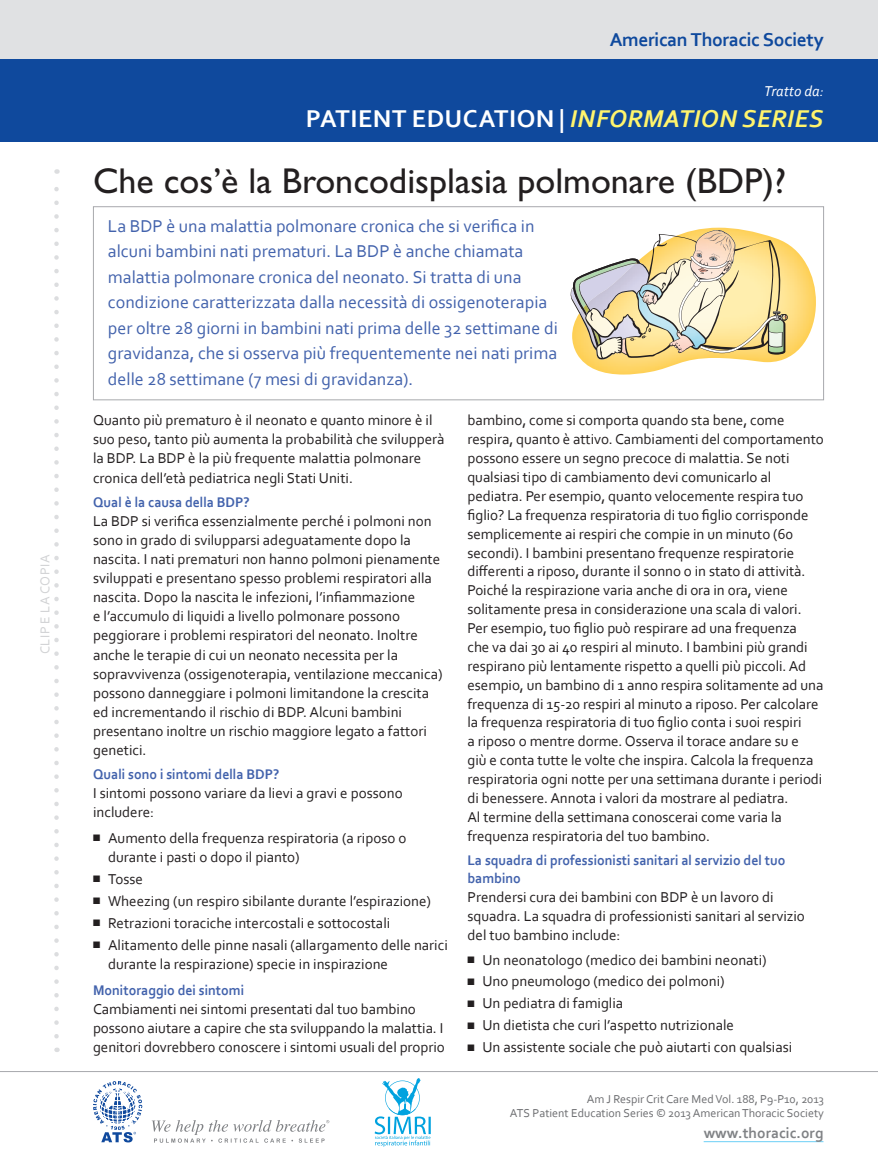
<style>
.page{position:relative;width:878px;height:1175px;background:#fff}
.page>*{position:absolute;margin:0;border:0;box-sizing:border-box;transform-origin:0 0}
.Body{font:36px "Gill Sans Std";color:#231f20}
.t1{font:700 25.5px "Corbel";letter-spacing:.02em;color:#fff}
.t2{font:700 19.5px "Corbel";letter-spacing:-.02em;color:#0f499d}
.Intro_Paragraph{font:18px/25.5px "Corbel";color:#4262ac}
.t3{font:700 15.45px "Corbel";color:#808285}
.Body-2{font:15px/18.9px "Corbel";color:#231f20}
.t4{font:italic 15px "Corbel";color:#fff}
.Body_Headline{font:700 14.7px/18.1px "Corbel";color:#4262ac;scale:.95 1}
.t5{font:13.5px "Corbel";letter-spacing:.04em;color:#d1d2d4}
.t6{font:12px "Corbel";color:#6c6d70}
.s1{font-style:italic;color:#fff46d}
</style>
<div class="page">
<div style="left:93px;top:206px;width:731px;height:194px;border:1px solid #a8a9ad"></div>
<div style="left:0;top:0;width:878px;height:59px;background:#e0e1e3"></div>
<div style="left:0;top:59px;width:878px;height:83px;background:#0f499d"></div>
<hr style="left:703px;top:1141px;width:120px;height:1px;background:#6bcff6">
<svg style="left:54px;top:169px;width:5px;height:867px"></svg>
<svg style="left:152px;top:1120px;width:177px;height:22px"></svg>
<svg style="left:93px;top:1081px;width:49px;height:61px"></svg>
<hr style="left:0;top:1071px;width:878px;height:1px;background:#a8a9ad">
<svg style="left:570px;top:230px;width:217px;height:130px"></svg>
<svg style="left:374px;top:1078px;width:57px;height:68px"></svg>
<p class="t5" style="left:37px;top:654px;width:101px;rotate:-90deg">CLIP E LA COPIA</p>
<p class="t2" style="left:609px;top:27px;width:216px">American Thoracic Society</p>
<p class="t4" style="left:764px;top:82px;width:61px">Tratto da:</p>
<p class="t1" style="left:306px;top:102px;width:519px">PATIENT EDUCATION | <span class="s1">INFORMATION SERIES</span></p>
<p class="Body" style="left:93px;top:160px;width:694px">Che cos’è la Broncodisplasia polmonare (BDP)?</p>
<p class="Intro_Paragraph" style="left:108px;top:213px;width:451px">La BDP è una malattia polmonare cronica che si verifica in alcuni bambini nati prematuri. La BDP è anche chiamata malattia polmonare cronica del neonato. Si tratta di una condizione caratterizzata dalla necessità di ossigenoterapia per oltre 28 giorni in bambini nati prima delle 32 settimane di gravidanza, che si osserva più frequentemente nei nati prima delle 28 settimane (7 mesi di gravidanza).</p>
<p class="Body-2" style="left:93px;top:410px;width:353px">Quanto più prematuro è il neonato e quanto minore è il suo peso, tanto più aumenta la probabilità che svilupperà la BDP. La BDP è la più frequente malattia polmonare cronica dell’età pediatrica negli Stati Uniti.</p>
<p class="Body_Headline" style="left:93px;top:492px;width:166px">Qual è la causa della BDP?</p>
<p class="Body-2" style="left:93px;top:511px;width:351px">La BDP si verifica essenzialmente perché i polmoni non sono in grado di svilupparsi adeguatamente dopo la nascita. I nati prematuri non hanno polmoni pienamente sviluppati e presentano spesso problemi respiratori alla nascita. Dopo la nascita le infezioni, l’infiammazione<br>e l’accumulo di liquidi a livello polmonare possono peggiorare i problemi respiratori del neonato. Inoltre anche le terapie di cui un neonato necessita per la sopravvivenza (ossigenoterapia, ventilazione meccanica) possono danneggiare i polmoni limitandone la crescita ed incrementando il rischio di BDP. Alcuni bambini presentano inoltre un rischio maggiore legato a fattori genetici.</p>
<p class="Body_Headline" style="left:93px;top:765px;width:197px">Quali sono i sintomi della BDP?</p>
<p class="Body-2" style="left:93px;top:783px;width:311px">I sintomi possono variare da lievi a gravi e possono includere:</p>
<p class="Body-2" style="left:108px;top:827px;width:300px;text-indent:-15px">■ Aumento della frequenza respiratoria (a riposo o durante i pasti o dopo il pianto)</p>
<p class="Body-2" style="left:93px;top:869px;width:51px">■ Tosse</p>
<p class="Body-2" style="left:93px;top:891px;width:339px">■ Wheezing (un respiro sibilante durante l’espirazione)</p>
<p class="Body-2" style="left:93px;top:913px;width:299px">■ Retrazioni toraciche intercostali e sottocostali</p>
<p class="Body-2" style="left:108px;top:935px;width:341px;text-indent:-15px">■ Alitamento delle pinne nasali (allargamento delle narici durante la respirazione) specie in inspirazione</p>
<p class="Body_Headline" style="left:93px;top:980px;width:161px">Monitoraggio dei sintomi</p>
<p class="Body-2" style="left:93px;top:999px;width:353px">Cambiamenti nei sintomi presentati dal tuo bambino possono aiutare a capire che sta sviluppando la malattia. I genitori dovrebbero conoscere i sintomi usuali del proprio</p>
<p class="Body-2" style="left:467px;top:410px;width:358px">bambino, come si comporta quando sta bene, come respira, quanto è attivo. Cambiamenti del comportamento possono essere un segno precoce di malattia. Se noti qualsiasi tipo di cambiamento devi comunicarlo al pediatra. Per esempio, quanto velocemente respira tuo figlio? La frequenza respiratoria di tuo figlio corrisponde semplicemente ai respiri che compie in un minuto (60 secondi). I bambini presentano frequenze respiratorie differenti a riposo, durante il sonno o in stato di attività.<br>Poiché la respirazione varia anche di ora in ora, viene solitamente presa in considerazione una scala di valori.<br>Per esempio, tuo figlio può respirare ad una frequenza<br>che va dai 30 ai 40 respiri al minuto. I bambini più grandi respirano più lentamente rispetto a quelli più piccoli. Ad esempio, un bambino di 1 anno respira solitamente ad una frequenza di 15-20 respiri al minuto a riposo. Per calcolare la frequenza respiratoria di tuo figlio conta i suoi respiri<br>a riposo o mentre dorme. Osserva il torace andare su e<br>giù e conta tutte le volte che inspira. Calcola la frequenza respiratoria ogni notte per una settimana durante i periodi di benessere. Annota i valori da mostrare al pediatra.<br>Al termine della settimana conoscerai come varia la frequenza respiratoria del tuo bambino.</p>
<p class="Body_Headline" style="left:467px;top:850px;width:336px">La squadra di professionisti sanitari al servizio del tuo bambino</p>
<p class="Body-2" style="left:467px;top:887px;width:339px">Prendersi cura dei bambini con BDP è un lavoro di squadra. La squadra di professionisti sanitari al servizio del tuo bambino include:</p>
<p class="Body-2" style="left:467px;top:949px;width:301px">■ Un neonatologo (medico dei bambini neonati)</p>
<p class="Body-2" style="left:467px;top:971px;width:259px">■ Uno pneumologo (medico dei polmoni)</p>
<p class="Body-2" style="left:467px;top:993px;width:157px">■ Un pediatra di famiglia</p>
<p class="Body-2" style="left:467px;top:1015px;width:268px">■ Un dietista che curi l’aspetto nutrizionale</p>
<p class="Body-2" style="left:467px;top:1037px;width:326px">■ Un assistente sociale che può aiutarti con qualsiasi</p>
<p class="t6" style="left:586px;top:1091px;width:239px">Am J Respir Crit Care Med Vol. 188, P9-P10, 2013</p>
<p class="t6" style="left:510px;top:1105px;width:315px">ATS Patient Education Series © 2013 American Thoracic Society</p>
<p class="t3" style="left:703px;top:1123px;width:121px">www.thoracic.org</p>
</div>
